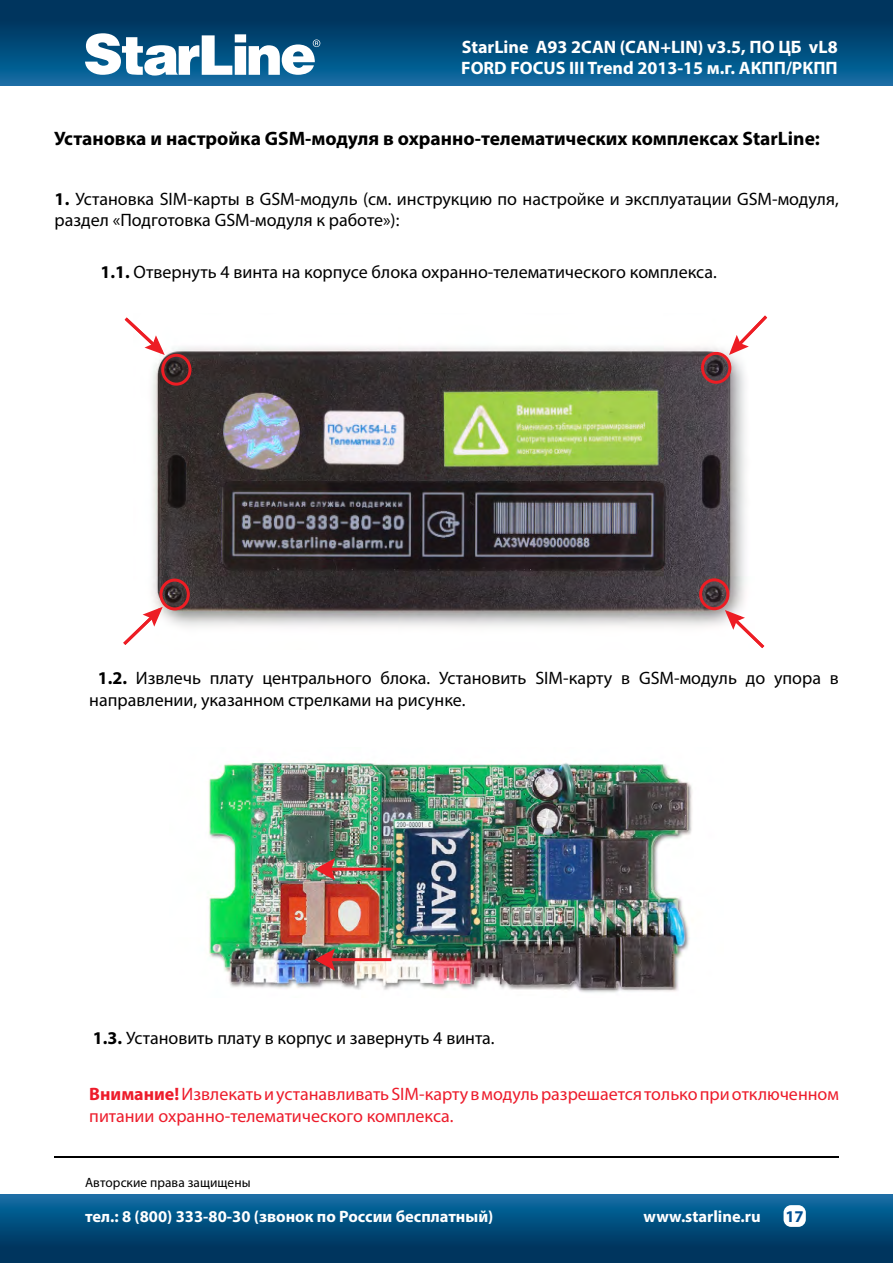
<style>
.page{position:relative;width:893px;height:1263px;background:#fff}
.page>*{position:absolute;margin:0;border:0;box-sizing:border-box;transform-origin:0 0}
.t1{font:700 19.5px "Myriad Pro";color:#000}
.t2{font:18px/21.6px "Myriad Pro";color:#000}
.t3{font:18px/21.6px "Myriad Pro";color:#ed1c2b}
.t4{font:700 18px/21.6px "Myriad Pro";color:#fff}
.t5{font:700 16.5px "Myriad Pro";color:#fff}
.t6{font:700 16.5px "Myriad Pro";color:#004e92}
.t7{font:13.5px "Myriad Pro";color:#000}
.s1{font-weight:700}
</style>
<div class="page">
<hr style="left:54px;top:1157px;width:785px;height:1px;background:#000">
<svg style="left:0;top:1195px;width:893px;height:68px;background:#034b79"></svg>
<div style="left:783px;top:1205px;width:23px;height:22px;background:#fff;border-radius:8px"></div>
<div style="left:0;top:0;width:893px;height:85px;background:linear-gradient(to bottom,#002a50,#0a6aa1)"></div>
<svg style="left:85px;top:33px;width:235px;height:43px"></svg>
<img style="left:208px;top:761px;width:484px;height:232px">
<hr style="left:329px;top:868px;width:62px;height:3px;background:#ed1d24">
<svg style="left:315px;top:858px;width:20px;height:22px"></svg>
<hr style="left:329px;top:958px;width:62px;height:3px;background:#ed1d24">
<svg style="left:315px;top:948px;width:20px;height:23px"></svg>
<img style="left:152px;top:346px;width:594px;height:281px">
<svg style="left:726px;top:315px;width:42px;height:43px"></svg>
<svg style="left:124px;top:317px;width:44px;height:41px"></svg>
<svg style="left:722px;top:607px;width:43px;height:41px"></svg>
<svg style="left:123px;top:604px;width:42px;height:41px"></svg>
<div style="left:161px;top:354px;width:31px;height:32px;border:3px solid #ed1d24;border-radius:50%"></div>
<div style="left:701px;top:352px;width:30px;height:32px;border:3px solid #ed1d24;border-radius:50%"></div>
<div style="left:159px;top:578px;width:31px;height:32px;border:3px solid #ed1d24;border-radius:50%"></div>
<div style="left:699px;top:578px;width:30px;height:32px;border:3px solid #ed1d24;border-radius:50%"></div>
<p class="t4" style="left:461px;top:35px;width:378px">StarLine A93 2CAN (CAN+LIN) v3.5, ПО ЦБ vL8<br>FORD FOCUS III Trend 2013-15 м.г. АКПП/РКПП</p>
<p class="t1" style="left:54px;top:126px;width:767px">Установка и настройка GSM-модуля в охранно-телематических комплексах StarLine:</p>
<p class="t2" style="left:55px;top:188px;width:786px"><span class="s1">1.</span> Установка SIM-карты в GSM-модуль (см. инструкцию по настройке и эксплуатации GSM-модуля, раздел «Подготовка GSM-модуля к работе»):</p>
<p class="t2" style="left:100px;top:261px;width:618px"><span class="s1">1.1.</span> Отвернуть 4 винта на корпусе блока охранно-телематического комплекса.</p>
<p class="t2" style="left:89px;top:667px;width:751px;text-indent:8px"><span class="s1">1.2.</span> Извлечь плату центрального блока. Установить SIM-карту в GSM-модуль до упора в направлении, указанном стрелками на рисунке.</p>
<p class="t2" style="left:93px;top:1027px;width:403px"><span class="s1">1.3.</span> Установить плату в корпус и завернуть 4 винта.</p>
<p class="t3" style="left:89px;top:1083px;width:751px"><span class="s1">Внимание!</span> Извлекать и устанавливать SIM-карту в модуль разрешается только при отключенном питании охранно-телематического комплекса.</p>
<p class="t7" style="left:85px;top:1174px;width:167px">Авторские права защищены</p>
<p class="t5" style="left:85px;top:1206px;width:410px">тел.: 8 (800) 333-80-30 (звонок по России бесплатный)</p>
<p class="t5" style="left:644px;top:1206px;width:119px">www.starline.ru</p>
<p class="t6" style="left:785px;top:1205px;width:20px">17</p>
</div>
